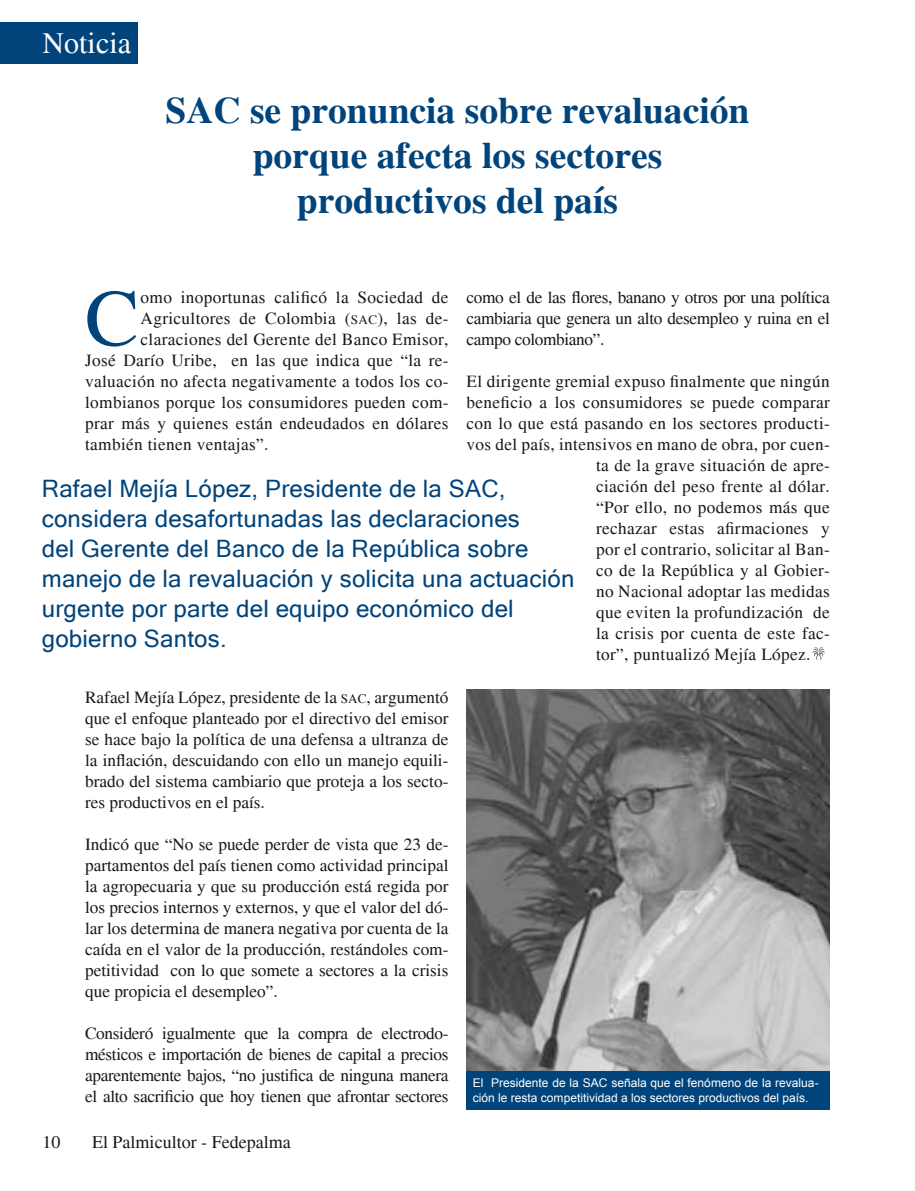
<style>
.page{position:relative;width:915px;height:1191px;background:#fff}
.page>*{position:absolute;margin:0;border:0;box-sizing:border-box;transform-origin:0 0}
.t1{font:80.7px "Times";color:#00447b}
.t2{font:700 37.5px/45px "Times";color:#00447b;text-align:center}
.t3{font:30px "Times";color:#fff}
.t4{font:24px/30px "Microsoft Sans Serif";letter-spacing:.01em;color:#00447b}
.t5{font:18px "Times";color:#1a171c}
.t6{font:17.25px/21px "Times";letter-spacing:.02em;color:#1a171c;text-align:justify}
.t7{font:12px/15px "Arial";color:#fff}
.s1{font-size:13.2px}
</style>
<div class="page">
<div style="left:0;top:22px;width:137px;height:41px;background:#00447b"></div>
<div style="left:466px;top:1070px;width:363px;height:39px;background:#00447b"></div>
<img style="left:466px;top:689px;width:363px;height:381px">
<svg style="left:812px;top:647px;width:12px;height:12px"></svg>
<h3 class="t3" style="left:43px;top:26px;width:90px">Noticia</h3>
<h2 class="t2" style="left:165px;top:88px;width:585px">SAC se pronuncia sobre revaluación porque afecta los sectores productivos del país</h2>
<h1 class="t1" style="left:85px;top:273px;width:55px">C</h1>
<p class="t6" style="left:140px;top:287px;width:309px">omo inoportunas calificó la Sociedad de</p>
<p class="t6" style="left:466px;top:287px;width:365px">como el de las flores, banano y otros por una política cambiaria que genera un alto desempleo y ruina en el campo colombiano”.</p>
<p class="t6" style="left:466px;top:371px;width:365px">El dirigente gremial expuso finalmente que ningún</p>
<p class="t6" style="left:466px;top:392px;width:365px">beneficio a los consumidores se puede comparar</p>
<p class="t6" style="left:466px;top:413px;width:365px">con lo que está pasando en los sectores producti-</p>
<p class="t6" style="left:466px;top:434px;width:365px">vos del país, intensivos en mano de obra, por cuen-</p>
<p class="t6" style="left:596px;top:455px;width:235px">ta de la grave situación de apre-</p>
<p class="t6" style="left:596px;top:476px;width:235px">ciación del peso frente al dólar.</p>
<p class="t6" style="left:596px;top:497px;width:235px">“Por ello, no podemos más que</p>
<p class="t6" style="left:596px;top:518px;width:235px">rechazar estas afirmaciones y</p>
<p class="t6" style="left:596px;top:539px;width:235px">por el contrario, solicitar al Ban-</p>
<p class="t6" style="left:596px;top:560px;width:235px">co de la República y al Gobier-</p>
<p class="t6" style="left:596px;top:581px;width:235px">no Nacional adoptar las medidas</p>
<p class="t6" style="left:596px;top:602px;width:235px">que eviten la profundización de</p>
<p class="t6" style="left:596px;top:623px;width:235px">la crisis por cuenta de este fac-</p>
<p class="t6" style="left:596px;top:644px;width:216px">tor”, puntualizó Mejía López.</p>
<p class="t6" style="left:140px;top:308px;width:309px">Agricultores de Colombia (<span class="s1">SAC</span>), las de-</p>
<p class="t6" style="left:140px;top:329px;width:309px">claraciones del Gerente del Banco Emisor,</p>
<p class="t6" style="left:85px;top:350px;width:365px">José Darío Uribe, en las que indica que “la re-</p>
<p class="t6" style="left:85px;top:371px;width:365px">valuación no afecta negativamente a todos los co-</p>
<p class="t6" style="left:85px;top:392px;width:365px">lombianos porque los consumidores pueden com-</p>
<p class="t6" style="left:85px;top:413px;width:365px">prar más y quienes están endeudados en dólares</p>
<p class="t6" style="left:85px;top:434px;width:185px">también tienen ventajas”.</p>
<p class="t4" style="left:42px;top:472px;width:534px">Rafael Mejía López, Presidente de la SAC, considera desafortunadas las declaraciones<br>del Gerente del Banco de la República sobre manejo de la revaluación y solicita una actuación urgente por parte del equipo económico del gobierno Santos.</p>
<p class="t6" style="left:85px;top:686px;width:365px">Rafael Mejía López, presidente de la <span class="s1">SAC</span>, argumentó que el enfoque planteado por el directivo del emisor se hace bajo la política de una defensa a ultranza de la inflación, descuidando con ello un manejo equili&shy;brado del sistema cambiario que proteja a los secto&shy;res productivos en el país.</p>
<p class="t6" style="left:85px;top:833px;width:365px">Indicó que “No se puede perder de vista que 23 de&shy;partamentos del país tienen como actividad principal la agropecuaria y que su producción está regida por los precios internos y externos, y que el valor del dó&shy;lar los determina de manera negativa por cuenta de la caída en el valor de la producción, restándoles com&shy;petitividad con lo que somete a sectores a la crisis que propicia el desempleo”.</p>
<p class="t6" style="left:85px;top:1022px;width:365px">Consideró igualmente que la compra de electrodo&shy;mésticos e importación de bienes de capital a precios aparentemente bajos, “no justifica de ninguna manera el alto sacrificio que hoy tienen que afrontar sectores</p>
<p class="t5" style="left:43px;top:1131px;width:19px">10</p>
<p class="t5" style="left:92px;top:1131px;width:200px">El Palmicultor - Fedepalma</p>
<p class="t7" style="left:472px;top:1075px;width:347px">El Presidente de la SAC señala que el fenómeno de la revalua&shy;ción le resta competitividad a los sectores productivos del país.</p>
</div>
